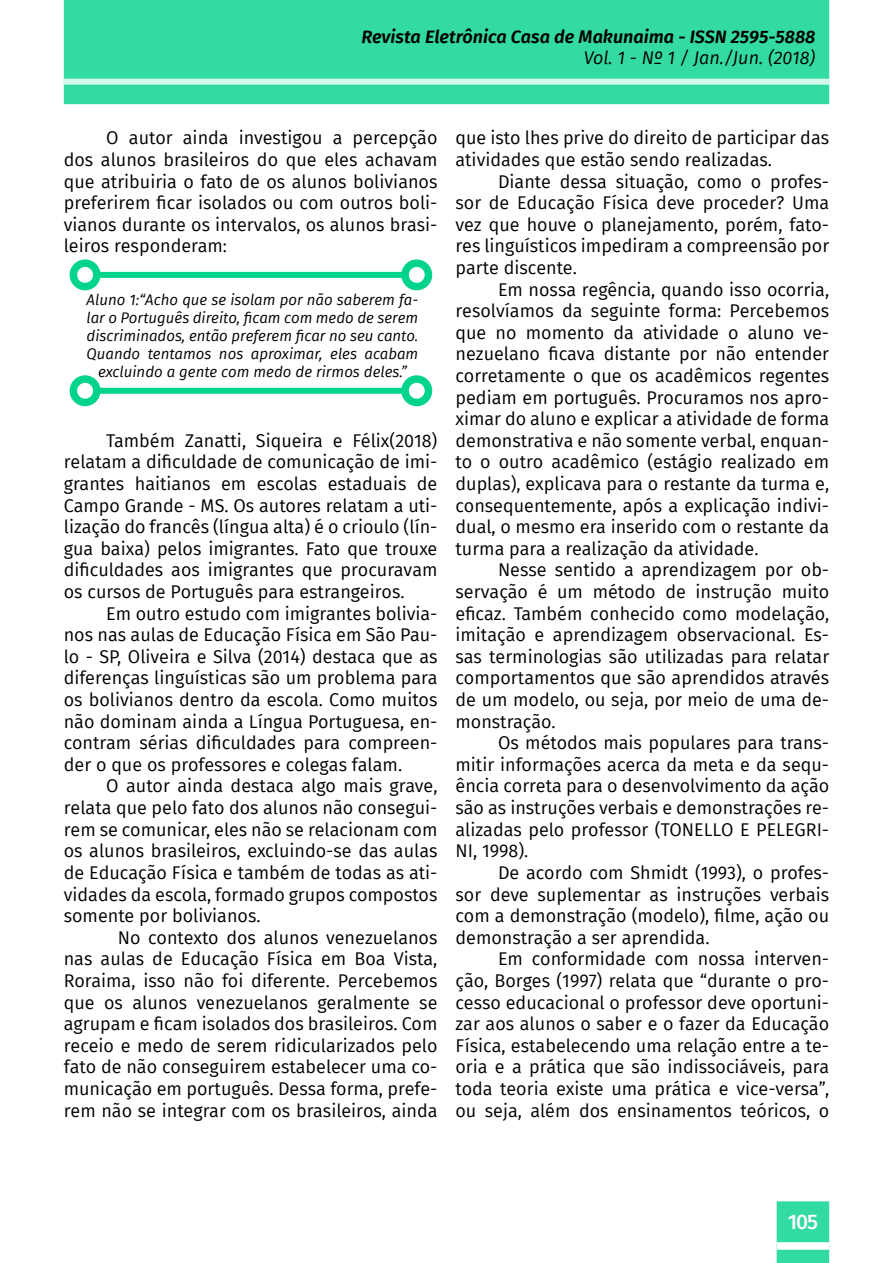
<style>
.page{position:relative;width:893px;height:1263px;background:#fff}
.page>*{position:absolute;margin:0;border:0;box-sizing:border-box;transform-origin:0 0}
.t1{font:500 21px "Fira Sans";color:#fff}
.texto{font:18px/21.6px "Fira Sans";color:#000;text-align:justify}
.t2{font:italic 600 18px "Fira Sans";color:#000}
.t3{font:italic 18px "Fira Sans";color:#000}
.citações{font:italic 15px/18px "Fira Sans";color:#000;text-align:center}
</style>
<div class="page">
<div style="left:777px;top:1201px;width:52px;height:62px;background:#31dba2"></div>
<div style="left:64px;top:0;width:765px;height:104px;background:#33dba3"></div>
<div style="left:64px;top:79px;width:765px;height:6px;background:#d6f7ec"></div>
<div style="left:777px;top:1242px;width:52px;height:8px;background:#fff"></div>
<div style="left:85px;top:272px;width:332px;height:6px;background:#00d38c"></div>
<div style="left:405px;top:263px;width:23px;height:24px;background:#fff;border-radius:50%"></div>
<div style="left:401px;top:259px;width:31px;height:31px;border:8px solid #00d38c;border-radius:50%"></div>
<div style="left:73px;top:263px;width:24px;height:24px;background:#fff;border-radius:50%"></div>
<div style="left:70px;top:259px;width:31px;height:31px;border:8px solid #00d38c;border-radius:50%"></div>
<div style="left:85px;top:388px;width:332px;height:6px;background:#00d38c"></div>
<div style="left:405px;top:379px;width:23px;height:23px;background:#fff;border-radius:50%"></div>
<div style="left:401px;top:375px;width:31px;height:31px;border:8px solid #00d38c;border-radius:50%"></div>
<div style="left:73px;top:379px;width:24px;height:23px;background:#fff;border-radius:50%"></div>
<div style="left:70px;top:375px;width:31px;height:31px;border:8px solid #00d38c;border-radius:50%"></div>
<p class="t2" style="left:361px;top:22px;width:455px">Revista Eletrônica Casa de Makunaima - ISSN 2595-5888</p>
<p class="t3" style="left:584px;top:45px;width:233px">Vol. 1 - Nº 1 / Jan./Jun. (2018)</p>
<p class="texto" style="left:64px;top:127px;width:375px;text-indent:43px">O autor ainda investigou a percepção dos alunos brasileiros do que eles achavam que atribuiria o fato de os alunos bolivianos preferirem ficar isolados ou com outros boli&shy;vianos durante os intervalos, os alunos brasi&shy;leiros responderam:</p>
<p class="citações" style="left:87px;top:291px;width:333px">Aluno 1:“Acho que se isolam por não saberem fa&shy;lar o Português direito, ficam com medo de serem discriminados, então preferem ficar no seu canto.<br>Quando tentamos nos aproximar, eles acabam excluindo a gente com medo de rirmos deles.”</p>
<p class="texto" style="left:64px;top:429px;width:375px;text-indent:43px">Também Zanatti, Siqueira e Félix(2018) relatam a dificuldade de comunicação de imi&shy;grantes haitianos em escolas estaduais de Campo Grande - MS. Os autores relatam a uti&shy;lização do francês (língua alta) é o crioulo (lín&shy;gua baixa) pelos imigrantes. Fato que trouxe dificuldades aos imigrantes que procuravam os cursos de Português para estrangeiros.</p>
<p class="texto" style="left:64px;top:602px;width:375px;text-indent:43px">Em outro estudo com imigrantes bolivia&shy;nos nas aulas de Educação Física em São Pau&shy;lo - SP, Oliveira e Silva (2014) destaca que as diferenças linguísticas são um problema para os bolivianos dentro da escola. Como muitos não dominam ainda a Língua Portuguesa, en&shy;contram sérias dificuldades para compreen&shy;der o que os professores e colegas falam.</p>
<p class="texto" style="left:64px;top:775px;width:375px;text-indent:43px">O autor ainda destaca algo mais grave, relata que pelo fato dos alunos não consegui&shy;rem se comunicar, eles não se relacionam com os alunos brasileiros, excluindo-se das aulas de Educação Física e também de todas as ati&shy;vidades da escola, formado grupos compostos somente por bolivianos.</p>
<p class="texto" style="left:64px;top:926px;width:375px;text-indent:54px">No contexto dos alunos venezuelanos nas aulas de Educação Física em Boa Vista, Roraima, isso não foi diferente. Percebemos que os alunos venezuelanos geralmente se agrupam e ficam isolados dos brasileiros. Com receio e medo de serem ridicularizados pelo fato de não conseguirem estabelecer uma co&shy;municação em português. Dessa forma, prefe&shy;rem não se integrar com os brasileiros, ainda</p>
<p class="texto" style="left:455px;top:127px;width:375px">que isto lhes prive do direito de participar das atividades que estão sendo realizadas.</p>
<p class="texto" style="left:455px;top:170px;width:375px;text-indent:43px">Diante dessa situação, como o profes&shy;sor de Educação Física deve proceder? Uma vez que houve o planejamento, porém, fato&shy;res linguísticos impediram a compreensão por parte discente.</p>
<p class="texto" style="left:455px;top:278px;width:375px;text-indent:43px">Em nossa regência, quando isso ocorria, resolvíamos da seguinte forma: Percebemos que no momento da atividade o aluno ve&shy;nezuelano ficava distante por não entender corretamente o que os acadêmicos regentes pediam em português. Procuramos nos apro&shy;ximar do aluno e explicar a atividade de forma demonstrativa e não somente verbal, enquan&shy;to o outro acadêmico (estágio realizado em duplas), explicava para o restante da turma e, consequentemente, após a explicação indivi&shy;dual, o mesmo era inserido com o restante da turma para a realização da atividade.</p>
<p class="texto" style="left:455px;top:559px;width:375px;text-indent:43px">Nesse sentido a aprendizagem por ob&shy;servação é um método de instrução muito eficaz. Também conhecido como modelação, imitação e aprendizagem observacional. Es&shy;sas terminologias são utilizadas para relatar comportamentos que são aprendidos através de um modelo, ou seja, por meio de uma de&shy;monstração.</p>
<p class="texto" style="left:455px;top:732px;width:375px;text-indent:43px">Os métodos mais populares para trans&shy;mitir informações acerca da meta e da sequ&shy;ência correta para o desenvolvimento da ação são as instruções verbais e demonstrações re&shy;alizadas pelo professor (TONELLO E PELEGRI-NI, 1998).</p>
<p class="texto" style="left:455px;top:861px;width:375px;text-indent:43px">De acordo com Shmidt (1993), o profes&shy;sor deve suplementar as instruções verbais com a demonstração (modelo), filme, ação ou demonstração a ser aprendida.</p>
<p class="texto" style="left:455px;top:948px;width:375px;text-indent:43px">Em conformidade com nossa interven&shy;ção, Borges (1997) relata que “durante o pro&shy;cesso educacional o professor deve oportuni&shy;zar aos alunos o saber e o fazer da Educação Física, estabelecendo uma relação entre a te&shy;oria e a prática que são indissociáveis, para toda teoria existe uma prática e vice-versa”, ou seja, além dos ensinamentos teóricos, o</p>
<p class="t1" style="left:788px;top:1205px;width:31px">105</p>
</div>
